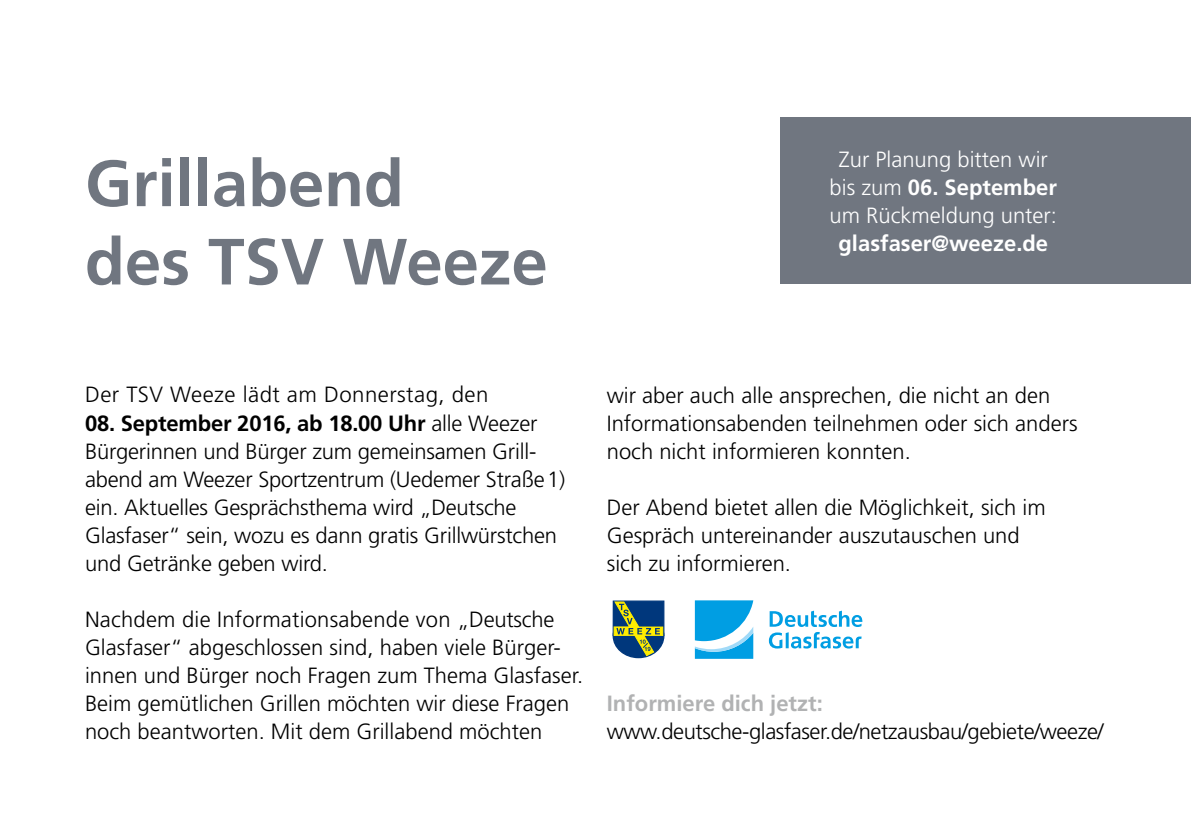
<style>
.page{position:relative;width:1191px;height:840px;background:#fff}
.page>*{position:absolute;margin:0;border:0;box-sizing:border-box;transform-origin:0 0}
.t1{font:700 65.2px/78.2px "Frutiger LT Std";color:#707680}
.t2{font:300 22px/28px "Frutiger LT Std";color:#000}
.t3{font:300 22px/28px "Frutiger LT Std";color:#fff;text-align:center}
.t4{font:300 22px "Frutiger LT Std";letter-spacing:-.02em;color:#000}
.t5{font:300 22px "Frutiger LT Std";letter-spacing:.02em;color:#000}
.t6{font:700 22px "Frutiger LT Std";color:#b1b2b3}
.t7{font:700 22px "Frutiger LT Std";color:#fff}
.s1{font-weight:700}
</style>
<div class="page">
<svg style="left:635px;top:600px;width:30px;height:59px"></svg>
<svg style="left:612px;top:600px;width:52px;height:58px;background:#55756b"></svg>
<svg style="left:769px;top:610px;width:93px;height:38px"></svg>
<svg style="left:695px;top:600px;width:58px;height:58px"></svg>
<div style="left:780px;top:117px;width:411px;height:167px;background:#707680"></div>
<h1 class="t1" style="left:85px;top:144px;width:464px">Grillabend<br>des TSV Weeze</h1>
<p class="t3" style="left:829px;top:146px;width:229px">Zur Planung bitten wir bis zum <span class="s1">06. September </span>um Rückmeldung unter:</p>
<p class="t7" style="left:838px;top:230px;width:211px">glasfaser@weeze.de</p>
<p class="t5" style="left:85px;top:382px;width:405px">Der TSV Weeze lädt am Donnerstag, den</p>
<p class="t2" style="left:85px;top:409px;width:481px"><span class="s1">08. September 2016, ab 18.00 Uhr</span> alle Weezer Bürgerinnen und Bürger zum gemeinsamen Grill&shy;abend am Weezer Sportzentrum (Uedemer Straße1) ein. Aktuelles Gesprächsthema wird „Deutsche Glasfaser“ sein, wozu es dann gratis Grillwürstchen und Getränke geben wird.</p>
<p class="t2" style="left:85px;top:605px;width:499px">Nachdem die Informationsabende von „Deutsche Glasfaser“ abgeschlossen sind, haben viele Bürger&shy;innen und Bürger noch Fragen zum Thema Glasfaser.<br>Beim gemütlichen Grillen möchten wir diese Fragen noch beantworten. Mit dem Grillabend möchten</p>
<p class="t2" style="left:607px;top:381px;width:472px">wir aber auch alle ansprechen, die nicht an den<br>Informationsabenden teilnehmen oder sich anders noch nicht informieren konnten.</p>
<p class="t2" style="left:607px;top:493px;width:440px">Der Abend bietet allen die Möglichkeit, sich im<br>Gespräch untereinander auszutauschen und sich zu informieren.</p>
<p class="t6" style="left:607px;top:690px;width:217px">Informiere dich jetzt:</p>
<p class="t4" style="left:607px;top:718px;width:498px">www.deutsche-glasfaser.de/netzausbau/gebiete/weeze/</p>
</div>
